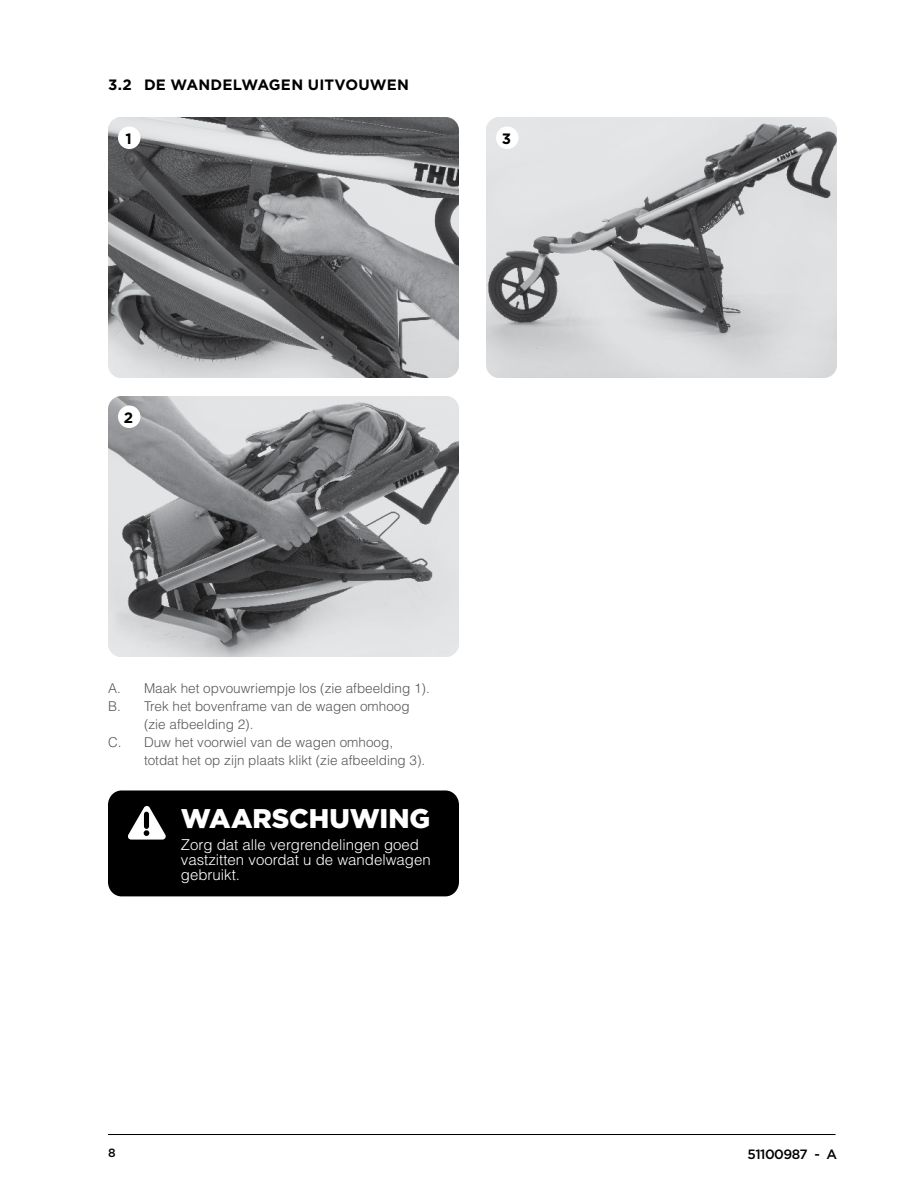
<style>
.page{position:relative;width:918px;height:1188px;background:#fff}
.page>*{position:absolute;margin:0;border:0;box-sizing:border-box;transform-origin:0 0}
.t1{font:900 27px "Gotham";letter-spacing:-.005em;color:#fff}
.t2{font:300 15px/15px "Helvetica";color:#fff}
.t3{font:700 15px "Gotham";letter-spacing:.015em;color:#000}
.t4{font:300 13.5px "Helvetica";color:#58595b}
.t5{font:500 13.5px "Thule";letter-spacing:-.04em;color:#000}
.t6{font:500 12px "Thule";color:#000}
</style>
<div class="page">
<hr style="left:108px;top:1134px;width:728px;height:1px;background:#000">
<div style="left:108px;top:790px;width:351px;height:106px;background:#000;border-radius:14px"></div>
<svg style="left:128px;top:806px;width:38px;height:34px"></svg>
<img style="left:108px;top:396px;width:351px;height:261px">
<div style="left:118px;top:406px;width:23px;height:22px;background:#fff;border-radius:50%"></div>
<img style="left:108px;top:117px;width:351px;height:261px">
<div style="left:118px;top:127px;width:23px;height:22px;background:#fff;border-radius:50%"></div>
<img style="left:486px;top:117px;width:351px;height:261px">
<div style="left:496px;top:127px;width:23px;height:22px;background:#fff;border-radius:50%"></div>
<p class="t3" style="left:108px;top:75px;width:303px">3.2 DE WANDELWAGEN UITVOUWEN</p>
<p class="t3" style="left:125px;top:128px;width:8px">1</p>
<p class="t3" style="left:502px;top:128px;width:11px">3</p>
<p class="t3" style="left:124px;top:407px;width:11px">2</p>
<p class="t4" style="left:108px;top:680px;width:323px">A. Maak het opvouwriempje los (zie afbeelding 1).</p>
<p class="t4" style="left:108px;top:698px;width:303px">B. Trek het bovenframe van de wagen omhoog</p>
<p class="t4" style="left:144px;top:716px;width:111px">(zie afbeelding 2).</p>
<p class="t4" style="left:108px;top:734px;width:287px">C. Duw het voorwiel van de wagen omhoog,</p>
<p class="t4" style="left:144px;top:752px;width:283px">totdat het op zijn plaats klikt (zie afbeelding 3).</p>
<h1 class="t1" style="left:181px;top:799px;width:251px">WAARSCHUWING</h1>
<p class="t2" style="left:181px;top:837px;width:251px">Zorg dat alle vergrendelingen goed vastzitten voordat u de wandelwagen gebruikt.</p>
<p class="t6" style="left:108px;top:1145px;width:9px">8</p>
<p class="t5" style="left:748px;top:1145px;width:91px">51100987 - A</p>
</div>
